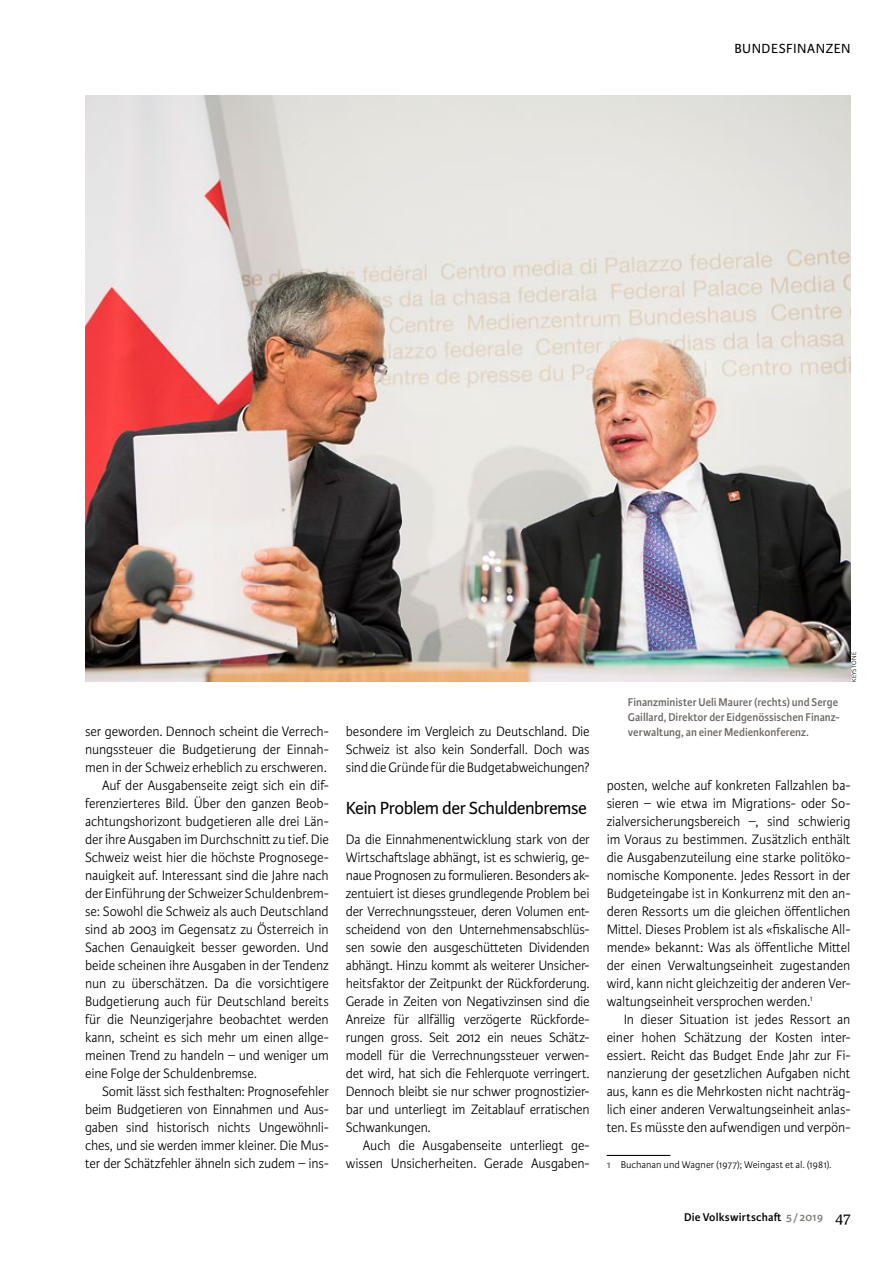
<style>
.page{position:relative;width:893px;height:1263px;background:#fff}
.page>*{position:absolute;margin:0;border:0;box-sizing:border-box;transform-origin:0 0}
.t1{font:18.75px "Karmina Sans";letter-spacing:-.025em;color:#000}
.t2{font:300 14.55px/18px "Karmina Sans";letter-spacing:-.01em;color:#000;text-align:justify;scale:.96 1}
.t3{font:14.1px "Karmina Sans";letter-spacing:.035em;color:#000}
.t4{font:600 12px/15px "Karmina Sans";letter-spacing:.005em;color:#6d6966;scale:.95 1}
.t5{font:600 12px "Karmina Sans";letter-spacing:.01em;color:#000}
.t6{font:300 10.5px "Karmina Sans";color:#000}
.t7{font:300 6.75px "Karmina Sans";letter-spacing:.01em;color:#000}
.s1{font-weight:600;color:#6d6966}
.s2{color:#817e7b}
.s3{font-family:"Karmina";font-weight:400;font-size:16.5px}
</style>
<div class="page">
<img style="left:85px;top:96px;width:765px;height:586px">
<hr style="left:607px;top:1155px;width:63px;height:1px;background:#000">
<p class="t3" style="left:734px;top:41px;width:118px">BUNDESFINANZEN</p>
<p class="t2" style="left:85px;top:723px;width:255px">ser geworden. Dennoch scheint die Verrech-</p>
<p class="t2" style="left:85px;top:741px;width:255px">nungssteuer die Budgetierung der Einnah-</p>
<p class="t2" style="left:85px;top:759px;width:253px">men in der Schweiz erheblich zu erschweren.</p>
<p class="t2" style="left:102px;top:777px;width:238px">Auf der Ausgabenseite zeigt sich ein dif-</p>
<p class="t2" style="left:85px;top:795px;width:255px">ferenzierteres Bild. Über den ganzen Beob-</p>
<p class="t2" style="left:85px;top:813px;width:255px">achtungshorizont budgetieren alle drei Län-</p>
<p class="t2" style="left:85px;top:831px;width:255px">der ihre Ausgaben im Durchschnitt zu tief. Die</p>
<p class="t2" style="left:85px;top:849px;width:255px">Schweiz weist hier die höchste Prognosege-</p>
<p class="t2" style="left:85px;top:867px;width:255px">nauigkeit auf. Interessant sind die Jahre nach</p>
<p class="t2" style="left:85px;top:885px;width:255px">der Einführung der Schweizer Schuldenbrem-</p>
<p class="t2" style="left:85px;top:903px;width:255px">se: Sowohl die Schweiz als auch Deutschland</p>
<p class="t2" style="left:85px;top:921px;width:255px">sind ab 2003 im Gegensatz zu Österreich in</p>
<p class="t2" style="left:85px;top:939px;width:255px">Sachen Genauigkeit besser geworden. Und</p>
<p class="t2" style="left:85px;top:957px;width:255px">beide scheinen ihre Ausgaben in der Tendenz</p>
<p class="t2" style="left:85px;top:975px;width:255px">nun zu überschätzen. Da die vorsichtigere</p>
<p class="t2" style="left:85px;top:993px;width:255px">Budgetierung auch für Deutschland bereits</p>
<p class="t2" style="left:85px;top:1011px;width:255px">für die Neunzigerjahre beobachtet werden</p>
<p class="t2" style="left:85px;top:1029px;width:255px">kann, scheint es sich mehr um einen allge-</p>
<p class="t2" style="left:85px;top:1047px;width:255px">meinen Trend zu handeln – und weniger um</p>
<p class="t2" style="left:85px;top:1065px;width:180px">eine Folge der Schuldenbremse.</p>
<p class="t2" style="left:102px;top:1083px;width:238px">Somit lässt sich festhalten: Prognosefehler</p>
<p class="t2" style="left:85px;top:1101px;width:255px">beim Budgetieren von Einnahmen und Aus-</p>
<p class="t2" style="left:85px;top:1119px;width:255px">gaben sind historisch nichts Ungewöhnli-</p>
<p class="t2" style="left:85px;top:1137px;width:255px">ches, und sie werden immer kleiner. Die Mus-</p>
<p class="t2" style="left:85px;top:1155px;width:255px">ter der Schätzfehler ähneln sich zudem – ins-</p>
<p class="t2" style="left:346px;top:723px;width:255px">besondere im Vergleich zu Deutschland. Die Schweiz ist also kein Sonderfall. Doch was sind die Gründe für die Budgetabweichungen?</p>
<p class="t1" style="left:346px;top:798px;width:243px">Kein Problem der Schuldenbremse</p>
<p class="t2" style="left:346px;top:831px;width:255px">Da die Einnahmenentwicklung stark von der Wirtschaftslage abhängt, ist es schwierig, ge&shy;naue Prognosen zu formulieren. Besonders ak&shy;zentuiert ist dieses grundlegende Problem bei der Verrechnungssteuer, deren Volumen ent&shy;scheidend von den Unternehmensabschlüs&shy;sen sowie den ausgeschütteten Dividenden abhängt. Hinzu kommt als weiterer Unsicher&shy;heitsfaktor der Zeitpunkt der Rückforderung.<br>Gerade in Zeiten von Negativzinsen sind die Anreize für allfällig verzögerte Rückforde&shy;rungen gross. Seit 2012 ein neues Schätz&shy;modell für die Verrechnungssteuer verwen&shy;det wird, hat sich die Fehlerquote verringert.<br>Dennoch bleibt sie nur schwer prognostizier&shy;bar und unterliegt im Zeitablauf erratischen Schwankungen.</p>
<p class="t2" style="left:346px;top:1137px;width:255px;text-align:right">Auch die Ausgabenseite unterliegt ge&shy;wissen Unsicherheiten. Gerade Ausgaben-</p>
<p class="t4" style="left:628px;top:695px;width:225px">Finanzminister Ueli Maurer (rechts) und Serge<br>Gaillard, Direktor der Eidgenössischen Finanz&shy;verwaltung, an einer Medienkonferenz.</p>
<p class="t7" style="left:850px;top:682px;width:31px;rotate:-90deg">KEYSTONE</p>
<p class="t2" style="left:607px;top:777px;width:255px">posten, welche auf konkreten Fallzahlen ba&shy;sieren – wie etwa im Migrations- oder So&shy;zialversicherungsbereich –, sind schwierig im Voraus zu bestimmen. Zusätzlich enthält die Ausgabenzuteilung eine starke politöko&shy;nomische Komponente. Jedes Ressort in der Budgeteingabe ist in Konkurrenz mit den an&shy;deren Ressorts um die gleichen öffentlichen Mittel. Dieses Problem ist als «fiskalische All&shy;mende» bekannt: Was als öffentliche Mittel der einen Verwaltungseinheit zugestanden wird, kann nicht gleichzeitig der anderen Ver&shy;waltungseinheit versprochen werden.<sup>1</sup></p>
<p class="t2" style="left:607px;top:1011px;width:255px;text-indent:17px">In dieser Situation ist jedes Ressort an einer hohen Schätzung der Kosten inter&shy;essiert. Reicht das Budget Ende Jahr zur Fi&shy;nanzierung der gesetzlichen Aufgaben nicht aus, kann es die Mehrkosten nicht nachträg&shy;lich einer anderen Verwaltungseinheit anlas&shy;ten. Es müsste den aufwendigen und verpön-</p>
<p class="t6" style="left:607px;top:1158px;width:226px"><span class="s1">1</span> Buchanan und Wagner (1977); Weingast et al. (1981).</p>
<p class="t5" style="left:684px;top:1210px;width:168px">Die Volkswirtschaft <span class="s2">5 /2019</span> <span class="s3">47</span></p>
</div>
